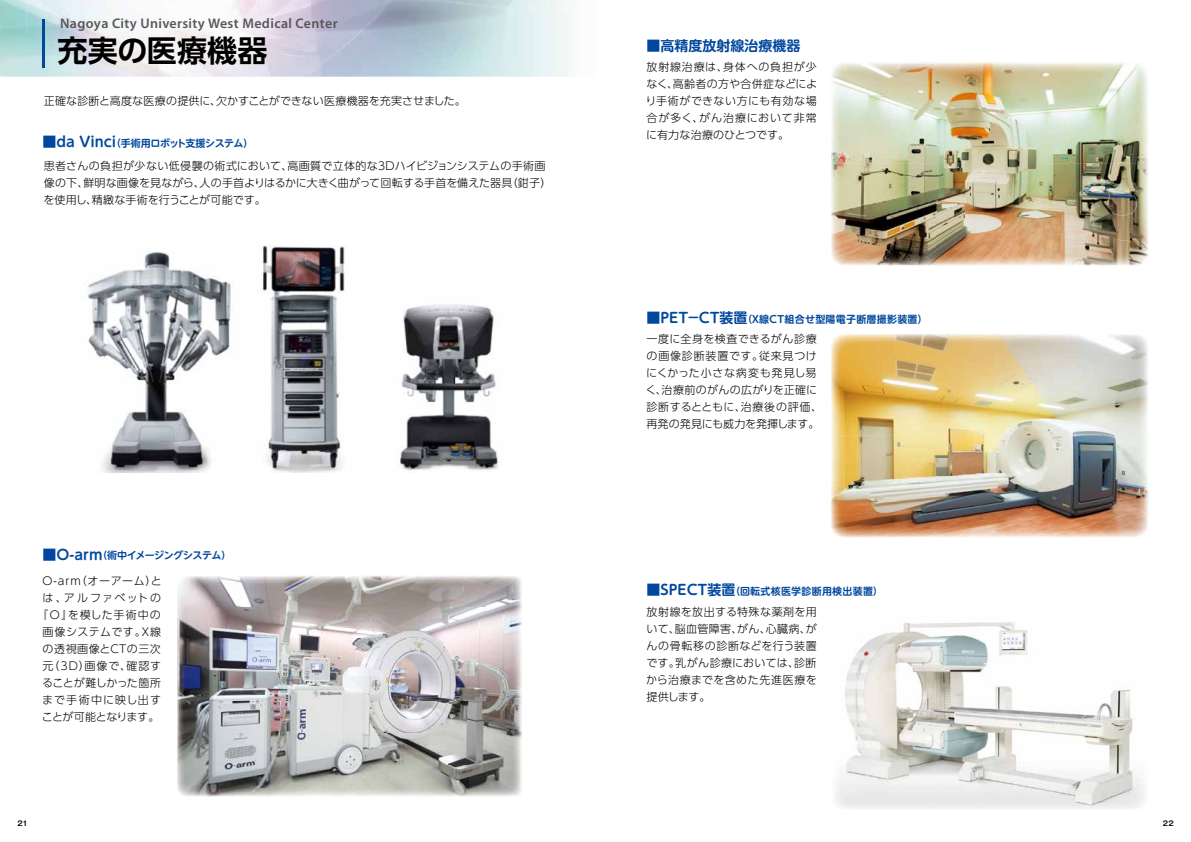
<style>
.page{position:relative;width:1191px;height:842px;background:#fff}
.page>*{position:absolute;margin:0;border:0;box-sizing:border-box;transform-origin:0 0}
.t1{font:30px "UD Shin Go Pro De Bold 90 pv RKSJ H";letter-spacing:.005em;color:#000}
.t2{font:14px "UD Shin M Go Pro De Bold 90 pv RKSJ H";color:#00479d}
.t3{font:600 14px "Myriad Pro";letter-spacing:.025em;color:#595757}
.t4{font:11px/17px "UD Shin Go Pro Light 90 pv RKSJ H";letter-spacing:.025em;color:#000}
.t5{font:11px/17px "UD Shin Go Pro Light 90 pv RKSJ H";letter-spacing:-.005em;color:#000}
.t6{font:11px/17px "UD Shin Go Pro Light 90 pv RKSJ H";letter-spacing:.05em;color:#000;text-align:right}
.t7{font:11px "UD Shin Go Pro Light 90 pv RKSJ H";letter-spacing:.06em;color:#000}
.t8{font:11px "UD Shin Go Pro Light 90 pv RKSJ H";letter-spacing:-.01em;color:#000}
.t9{font:11px "UD Shin Go Pro Light 90 pv RKSJ H";color:#000}
.t10{font:11px "UD Shin Go Pro Light 90 pv RKSJ H";letter-spacing:-.015em;color:#000}
.t11{font:11px/17px "UD Shin Go Pro Light 90 pv RKSJ H";letter-spacing:.11em;color:#000}
.t12{font:11px "UD Shin Go Pro Light 90 pv RKSJ H";letter-spacing:.08em;color:#000}
.t13{font:11px "UD Shin Go Pro Light 90 pv RKSJ H";letter-spacing:.075em;color:#000}
.t14{font:11px "UD Shin Go Pro Light 90 pv RKSJ H";letter-spacing:.085em;color:#000}
.t15{font:11px "UD Shin Go Pro Light 90 pv RKSJ H";letter-spacing:.07em;color:#000}
.t16{font:10px "UD Shin M Go Pro De Bold 90 pv RKSJ H";letter-spacing:.025em;color:#00479d}
.t17{font:10px "UD Shin M Go Pro De Bold 90 pv RKSJ H";letter-spacing:-.04em;color:#00479d}
.t18{font:10px "UD Shin M Go Pro De Bold 90 pv RKSJ H";letter-spacing:-.05em;color:#00479d}
.t19{font:10px "UD Shin M Go Pro De Bold 90 pv RKSJ H";color:#00479d}
.t20{font:7px "Gothic MB101 Pro De Bold 90 pv RKSJ H";color:#000}
</style>
<div class="page">
<img style="left:0;top:0;width:1149px;height:809px">
<p class="t3" style="left:60px;top:15px;width:279px">Nagoya City University West Medical Center</p>
<h1 class="t1" style="left:57px;top:26px;width:212px">充実の医療機器</h1>
<p class="t5" style="left:216px;top:92px;width:251px">欠かすことができない医療機器を充実させました。</p>
<p class="t4" style="left:44px;top:92px;width:179px">正確な診断と高度な医療の提供に、</p>
<p class="t2" style="left:42px;top:130px;width:75px">■da Vinci</p>
<p class="t17" style="left:111px;top:135px;width:144px">（手術用ロボット支援システム(</p>
<p class="t4" style="left:44px;top:157px;width:250px">患者さんの負担が少ない低侵襲の術式において、</p>
<p class="t10" style="left:385px;top:157px;width:162px">Dハイビジョンシステムの手術画</p>
<p class="t4" style="left:287px;top:157px;width:92px">高画質で立体的な</p>
<p class="t4" style="left:376px;top:157px;width:12px">３</p>
<p class="t4" style="left:83px;top:174px;width:123px">鮮明な画像を見ながら、</p>
<p class="t8" style="left:199px;top:174px;width:314px">人の手首よりはるかに大きく曲がって回転する手首を備えた器具</p>
<p class="t4" style="left:506px;top:174px;width:46px">（鉗子(</p>
<p class="t4" style="left:44px;top:174px;width:46px">像の下、</p>
<p class="t9" style="left:92px;top:191px;width:175px">精緻な手術を行うことが可能です。</p>
<p class="t4" style="left:43px;top:191px;width:55px">を使用し、</p>
<p class="t2" style="left:42px;top:543px;width:62px">■O-arm</p>
<p class="t18" style="left:97px;top:547px;width:135px">（術中イメージングシステム(</p>
<p class="t4" style="left:76px;top:572px;width:87px">（オーアームと）</p>
<p class="t11" style="left:64px;top:572px;width:99px;text-indent:-21px">O-arm<br>アルファベットの</p>
<p class="t4" style="left:42px;top:589px;width:26px">は、</p>
<p class="t4" style="left:37px;top:606px;width:37px">『O』</p>
<p class="t14" style="left:68px;top:606px;width:95px">を模した手術中の</p>
<p class="t4" style="left:43px;top:623px;width:105px">画像システムです。</p>
<p class="t6" style="left:43px;top:640px;width:120px">の透視画像とCTの三次</p>
<p class="t4" style="left:126px;top:657px;width:36px">確認す</p>
<p class="t4" style="left:142px;top:623px;width:21px">X線</p>
<p class="t4" style="left:42px;top:657px;width:121px">（元 3D）<br>ることが難しかった箇所まで手術中に映し出すことが可能となります。</p>
<p class="t4" style="left:85px;top:657px;width:48px">画像で、</p>
<p class="t20" style="left:18px;top:817px;width:12px">21</p>
<p class="t2" style="left:646px;top:34px;width:155px">■高精度放射線治療機器</p>
<p class="t15" style="left:723px;top:58px;width:95px">身体への負担が少</p>
<p class="t4" style="left:673px;top:58px;width:146px;text-indent:-26px">放射線治療は、<br>高齢者の方や合併症などによ</p>
<p class="t4" style="left:646px;top:75px;width:33px">なく、</p>
<p class="t6" style="left:645px;top:92px;width:173px">り手術ができない方にも有効な場</p>
<p class="t12" style="left:699px;top:109px;width:119px">がん治療において非常</p>
<p class="t4" style="left:646px;top:109px;width:144px">合が多く、<br>に有力な治療のひとつです。</p>
<p class="t2" style="left:646px;top:306px;width:103px">■PET－CT装置</p>
<p class="t19" style="left:742px;top:311px;width:11px">（</p>
<p class="t16" style="left:750px;top:311px;width:178px">Ｘ線ＣＴ組合せ型陽電子断層撮影装置(</p>
<p class="t6" style="left:646px;top:330px;width:172px">一度に全身を検査できるがん診療従来見つけ</p>
<p class="t13" style="left:646px;top:347px;width:118px">の画像診断装置です。</p>
<p class="t7" style="left:646px;top:364px;width:172px">にくかった小さな病変も発見し易</p>
<p class="t4" style="left:661px;top:381px;width:157px">治療前のがんの広がりを正確に</p>
<p class="t4" style="left:645px;top:381px;width:23px">く、</p>
<p class="t4" style="left:741px;top:398px;width:83px">治療後の評価、</p>
<p class="t5" style="left:646px;top:398px;width:174px">診断するとともに、<br>再発の発見にも威力を発揮します。</p>
<p class="t2" style="left:646px;top:578px;width:90px">■SPECT装置</p>
<p class="t16" style="left:730px;top:583px;width:154px">（回転式核医学診断用検出装置(</p>
<p class="t4" style="left:646px;top:602px;width:172px;text-align:right">放射線を放出する特殊な薬剤を用心臓病が、</p>
<p class="t4" style="left:737px;top:619px;width:35px">がん、</p>
<p class="t4" style="left:674px;top:619px;width:69px">脳血管障害、</p>
<p class="t4" style="left:646px;top:619px;width:35px">いて、</p>
<p class="t7" style="left:646px;top:636px;width:172px">んの骨転移の診断などを行う装置</p>
<p class="t4" style="left:794px;top:653px;width:24px">診断</p>
<p class="t4" style="left:675px;top:653px;width:125px">乳がん診療においては、</p>
<p class="t4" style="left:646px;top:653px;width:172px">です。<br>から治療までを含めた先進医療を提供します。</p>
<p class="t20" style="left:1163px;top:817px;width:12px">22</p>
</div>
